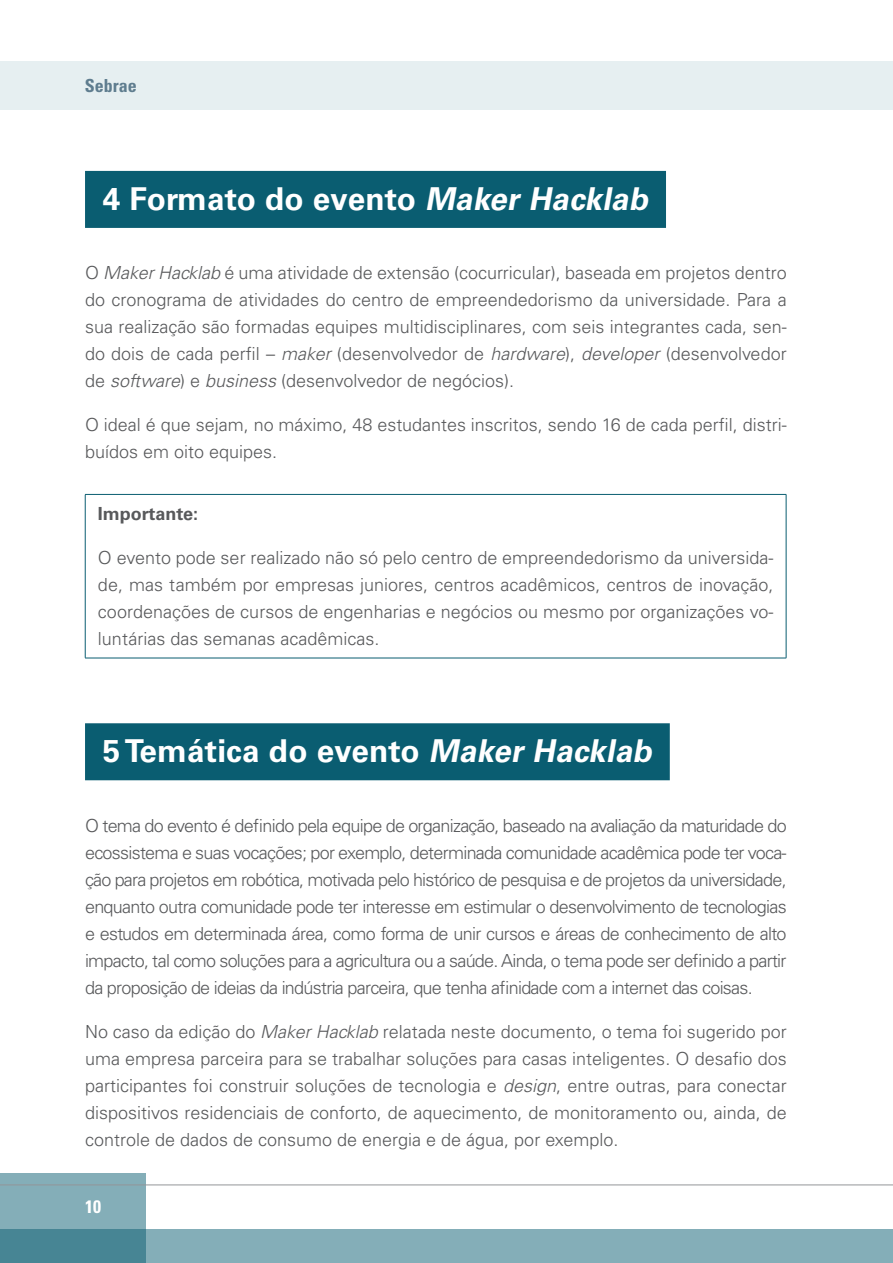
<style>
.page{position:relative;width:893px;height:1263px;background:#fff}
.page>*{position:absolute;margin:0;border:0;box-sizing:border-box;transform-origin:0 0}
.t1{font:700 31.5px "Univers LT Std";letter-spacing:.005em;color:#fff}
.t2{font:300 18px/27px "Univers LT Std";color:#58595b;text-align:justify}
.t3{font:700 18px "Univers LT Std";color:#58595b}
.t4{font:700 condensed 18px "Univers LT Std";color:#5f7d8f}
.t5{font:700 condensed 18px "Univers LT Std";color:#fff}
.s1{font-style:italic}
</style>
<div class="page">
<div style="left:0;top:62px;width:893px;height:48px;background:#e6eff1"></div>
<div style="left:0;top:1229px;width:893px;height:34px;background:#84aeb8"></div>
<svg style="left:0;top:1174px;width:146px;height:89px;background:#6c9da9"></svg>
<hr style="left:0;top:1185px;width:893px;height:1px;background:#939598">
<div style="left:85px;top:171px;width:581px;height:57px;background:#0a5d71"></div>
<div style="left:85px;top:723px;width:585px;height:57px;background:#0a5d71"></div>
<hr style="left:85px;top:494px;width:701px;height:1px;background:#0a5d71">
<hr style="left:85px;top:495px;width:1px;height:163px;background:#0a5d71">
<hr style="left:786px;top:495px;width:1px;height:163px;background:#0a5d71">
<hr style="left:85px;top:658px;width:701px;height:1px;background:#0a5d71">
<p class="t4" style="left:85px;top:75px;width:54px">Sebrae</p>
<h1 class="t1" style="left:103px;top:180px;width:553px">4 Formato do evento <span class="s1">Maker Hacklab</span></h1>
<p class="t2" style="left:85px;top:260px;width:703px">O <span class="s1">Maker Hacklab</span> é uma atividade de extensão (cocurricular), baseada em projetos dentro do cronograma de atividades do centro de empreendedorismo da universidade. Para a sua realização são formadas equipes multidisciplinares, com seis integrantes cada, sen&shy;do dois de cada perfil – <span class="s1">maker</span> (desenvolvedor de <span class="s1">hardware</span>), <span class="s1">developer</span> (desenvolvedor de <span class="s1">software</span>) e <span class="s1">business</span> (desenvolvedor de negócios).</p>
<p class="t2" style="left:85px;top:412px;width:703px">O ideal é que sejam, no máximo, 48 estudantes inscritos, sendo 16 de cada perfil, distri&shy;buídos em oito equipes.</p>
<p class="t3" style="left:98px;top:503px;width:102px">Importante:</p>
<p class="t2" style="left:98px;top:544px;width:677px">O evento pode ser realizado não só pelo centro de empreendedorismo da universida&shy;de, mas também por empresas juniores, centros acadêmicos, centros de inovação, coordenações de cursos de engenharias e negócios ou mesmo por organizações vo&shy;luntárias das semanas acadêmicas.</p>
<h1 class="t1" style="left:103px;top:733px;width:557px">5 Temática do evento <span class="s1">Maker Hacklab</span></h1>
<p class="t2" style="left:85px;top:812px;width:703px">O tema do evento é definido pela equipe de organização, baseado na avaliação da maturidade do ecossistema e suas vocações; por exemplo, determinada comunidade acadêmica pode ter voca&shy;ção para projetos em robótica, motivada pelo histórico de pesquisa e de projetos da universidade, enquanto outra comunidade pode ter interesse em estimular o desenvolvimento de tecnologias e estudos em determinada área, como forma de unir cursos e áreas de conhecimento de alto impacto, tal como soluções para a agricultura ou a saúde. Ainda, o tema pode ser definido a partir da proposição de ideias da indústria parceira, que tenha afinidade com a internet das coisas.</p>
<p class="t2" style="left:85px;top:1018px;width:703px">No caso da edição do <span class="s1">Maker Hacklab</span> relatada neste documento, o tema foi sugerido por uma empresa parceira para se trabalhar soluções para casas inteligentes. O desafio dos participantes foi construir soluções de tecnologia e <span class="s1">design</span>, entre outras, para conectar dispositivos residenciais de conforto, de aquecimento, de monitoramento ou, ainda, de controle de dados de consumo de energia e de água, por exemplo.</p>
<p class="t5" style="left:85px;top:1196px;width:17px">10</p>
</div>
